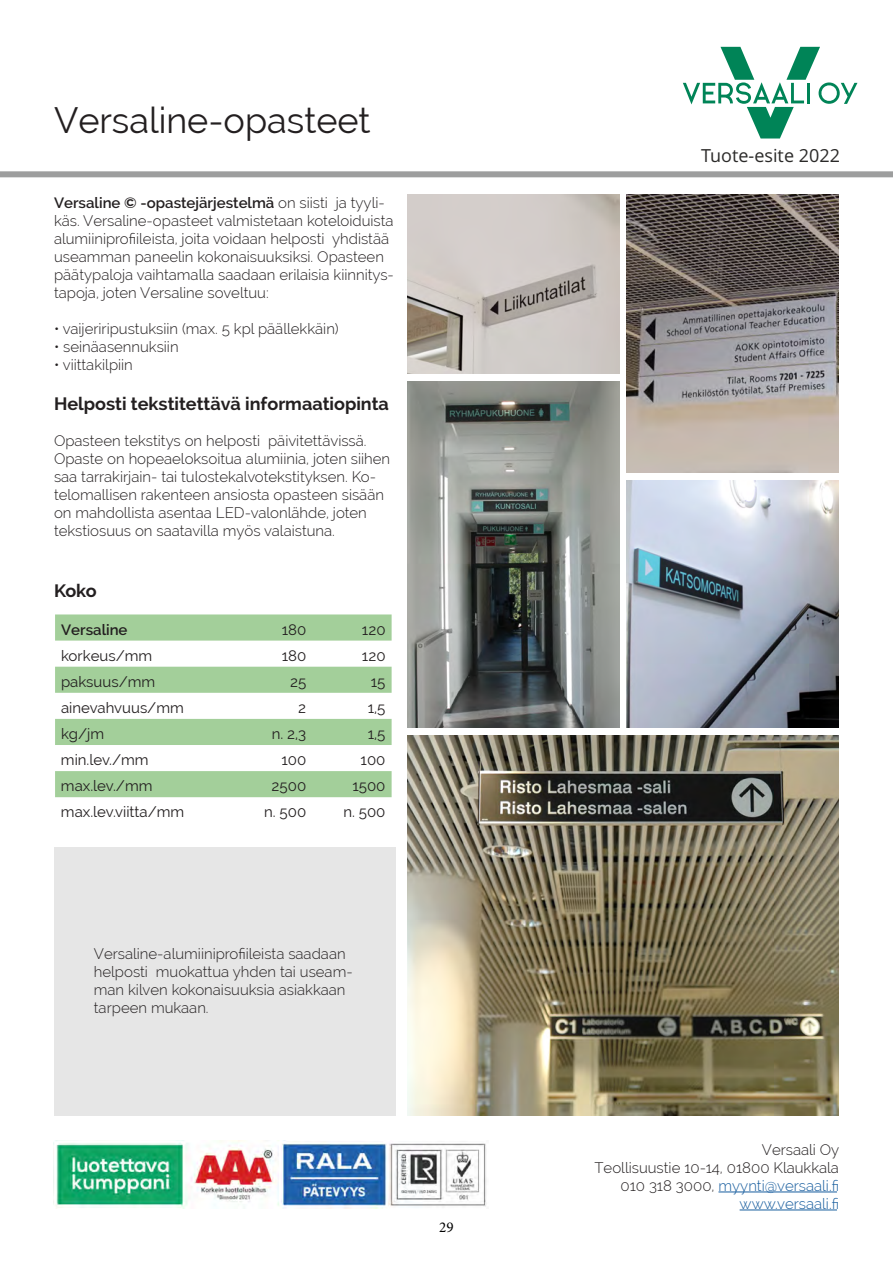
<style>
.page{position:relative;width:893px;height:1263px;background:#fff}
.page>*{position:absolute;margin:0;border:0;box-sizing:border-box;transform-origin:0 0}
.t1{font:36px "Raleway";color:#231f20}
.t2{font:700 18px "Raleway";color:#231f20}
.t3{font:18px "Open Sans";color:#2b2a29}
.t4{font:300 15px/18px "Raleway";color:#231f20}
.t5{font:15px "Raleway";color:#231f20}
.t6{font:600 15px "Raleway";color:#231f20}
.t7{font:15px "Minion Pro";color:#000}
.s1{font-weight:600}
.s2{color:#175d9e}
</style>
<div class="page">
<hr style="left:718px;top:1191px;width:119px;height:1px;background:#175d9e">
<hr style="left:740px;top:1209px;width:97px;height:1px;background:#175d9e">
<img style="left:626px;top:481px;width:213px;height:247px">
<img style="left:407px;top:194px;width:213px;height:179px">
<img style="left:407px;top:381px;width:213px;height:347px">
<img style="left:626px;top:194px;width:213px;height:279px">
<img style="left:407px;top:736px;width:432px;height:379px">
<div style="left:54px;top:847px;width:341px;height:268px;background:#e6e6e6"></div>
<svg style="left:55px;top:614px;width:337px;height:183px;fill:#a3cf9a"></svg>
<hr style="left:0;top:172px;width:893px;height:4px;background:#9d9e9e">
<img style="left:56px;top:1141px;width:431px;height:68px">
<svg style="left:683px;top:47px;width:174px;height:91px"></svg>
<h1 class="t1" style="left:54px;top:100px;width:318px">Versaline-opasteet</h1>
<p class="t4" style="left:54px;top:194px;width:341px"><span class="s1">Versaline © -opastejärjestelmä</span> on siisti ja tyyli&shy;käs. Versaline-opasteet valmistetaan koteloiduista alumiiniprofiileista, joita voidaan helposti yhdistää useamman paneelin kokonaisuuksiksi. Opasteen päätypaloja vaihtamalla saadaan erilaisia kiinnitys&shy;tapoja, joten Versaline soveltuu:</p>
<p class="t4" style="left:54px;top:320px;width:286px">• vaijeriripustuksiin (max. 5 kpl päällekkäin)</p>
<p class="t4" style="left:54px;top:338px;width:126px">• seinäasennuksiin</p>
<p class="t4" style="left:54px;top:356px;width:80px">• viittakilpiin</p>
<p class="t2" style="left:54px;top:393px;width:336px">Helposti tekstitettävä informaatiopinta</p>
<p class="t4" style="left:54px;top:431px;width:338px">Opasteen tekstitys on helposti päivitettävissä.<br>Opaste on hopeaeloksoitua alumiinia, joten siihen saa tarrakirjain- tai tulostekalvotekstityksen. Ko&shy;telomallisen rakenteen ansiosta opasteen sisään on mahdollista asentaa LED-valonlähde, joten tekstiosuus on saatavilla myös valaistuna.</p>
<p class="t2" style="left:54px;top:580px;width:44px">Koko</p>
<p class="t6" style="left:61px;top:621px;width:68px">Versaline</p>
<p class="t5" style="left:282px;top:621px;width:26px">180</p>
<p class="t5" style="left:362px;top:621px;width:25px">120</p>
<p class="t5" style="left:61px;top:647px;width:93px">korkeus/mm</p>
<p class="t5" style="left:282px;top:647px;width:26px">180</p>
<p class="t5" style="left:362px;top:647px;width:25px">120</p>
<p class="t5" style="left:61px;top:673px;width:96px">paksuus/mm</p>
<p class="t5" style="left:290px;top:673px;width:18px">25</p>
<p class="t5" style="left:371px;top:673px;width:16px">15</p>
<p class="t5" style="left:61px;top:699px;width:124px">ainevahvuus/mm</p>
<p class="t5" style="left:298px;top:699px;width:9px">2</p>
<p class="t5" style="left:368px;top:699px;width:19px">1,5</p>
<p class="t5" style="left:61px;top:725px;width:45px">kg/jm</p>
<p class="t5" style="left:272px;top:725px;width:36px">n. 2,3</p>
<p class="t5" style="left:368px;top:725px;width:19px">1,5</p>
<p class="t5" style="left:61px;top:751px;width:89px">min.lev./mm</p>
<p class="t5" style="left:281px;top:751px;width:26px">100</p>
<p class="t5" style="left:361px;top:751px;width:26px">100</p>
<p class="t5" style="left:61px;top:777px;width:93px">max.lev./mm</p>
<p class="t5" style="left:272px;top:777px;width:36px">2500</p>
<p class="t5" style="left:352px;top:777px;width:35px">1500</p>
<p class="t5" style="left:61px;top:803px;width:125px">max.lev.viitta/mm</p>
<p class="t5" style="left:264px;top:803px;width:44px">n. 500</p>
<p class="t5" style="left:343px;top:803px;width:44px">n. 500</p>
<p class="t4" style="left:94px;top:944px;width:260px">Versaline-alumiiniprofiileista saadaan helposti muokattua yhden tai useam&shy;man kilven kokonaisuuksia asiakkaan tarpeen mukaan.</p>
<p class="t7" style="left:439px;top:1217px;width:16px">29</p>
<p class="t3" style="left:701px;top:149px;width:140px">Tuote-esite 2022</p>
<p class="t4" style="left:594px;top:1140px;width:246px;text-align:right">Versaali Oy<br>Teollisuustie 10-14, 01800 Klaukkala<br>010 318 3000, <span class="s2">myynti@versaali.fi www.versaali.fi</span></p>
</div>
